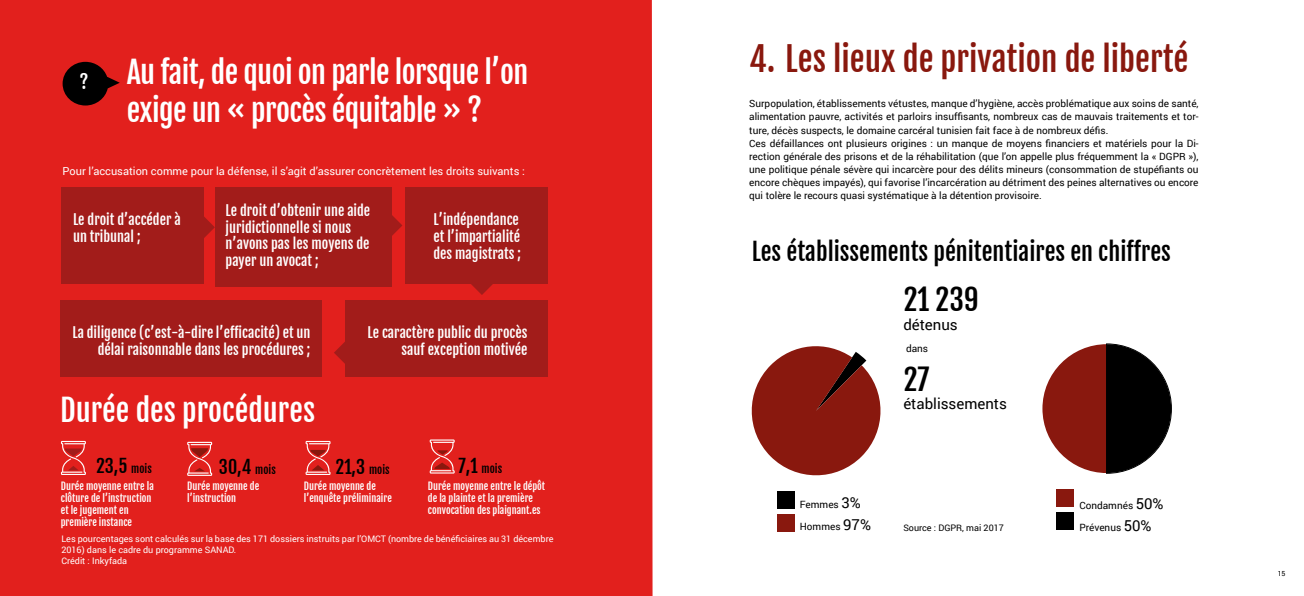
<style>
.page{position:relative;width:1304px;height:596px;background:#fff}
.page>*{position:absolute;margin:0;border:0;box-sizing:border-box;transform-origin:0 0}
.t1{font:33px "Fjalla One";color:#89180e}
.t2{font:30px/38px "Fjalla One";letter-spacing:-.02em;color:#fff}
.t3{font:30px "Fjalla One";color:#fff}
.t4{font:29px "Fjalla One";color:#000}
.t5{font:24px "Fjalla One";color:#000}
.t6{font:18px "Fjalla One";color:#000}
.t7{font:18px "Fjalla One";color:#fff}
.t8{font:15px "Roboto";color:#000}
.t9{font:14px/16.8px "Fjalla One";color:#fff}
.t10{font:11px "Roboto";color:#fff}
.t11{font:11px "Fjalla One";color:#000}
.t12{font:10px/13px "Roboto";color:#000}
.t13{font:10px/12px "Fjalla One";color:#fff}
.t14{font:9px/10.8px "Roboto";color:#fff}
.t15{font:9px "Roboto";color:#000}
.t16{font:7px "Roboto";color:#000}
.s1{font-size:11px}
.s2{font-size:18px}
.s3{font-size:15px}
</style>
<div class="page">
<div style="left:0;top:0;width:653px;height:595px;background:#e2201d"></div>
<svg style="left:61px;top:440px;width:25px;height:34px"></svg>
<svg style="left:306px;top:440px;width:25px;height:34px"></svg>
<svg style="left:430px;top:439px;width:25px;height:34px"></svg>
<svg style="left:187px;top:441px;width:25px;height:34px"></svg>
<svg style="left:751px;top:346px;width:130px;height:130px"></svg>
<div style="left:777px;top:491px;width:17px;height:17px;background:#000"></div>
<div style="left:1057px;top:489px;width:17px;height:18px;background:#89180e"></div>
<div style="left:777px;top:514px;width:17px;height:17px;background:#89180e"></div>
<div style="left:1057px;top:512px;width:17px;height:17px;background:#000"></div>
<svg style="left:1042px;top:343px;width:130px;height:130px"></svg>
<div style="left:61px;top:187px;width:143px;height:96px;background:#a21c1a"></div>
<div style="left:405px;top:187px;width:143px;height:96px;background:#a21c1a"></div>
<div style="left:215px;top:187px;width:176px;height:99px;background:#a21c1a"></div>
<div style="left:345px;top:300px;width:203px;height:77px;background:#a21c1a"></div>
<div style="left:61px;top:300px;width:261px;height:77px;background:#a21c1a"></div>
<svg style="left:204px;top:216px;width:11px;height:22px"></svg>
<svg style="left:471px;top:283px;width:22px;height:12px"></svg>
<svg style="left:391px;top:214px;width:11px;height:23px"></svg>
<svg style="left:334px;top:341px;width:11px;height:22px"></svg>
<svg style="left:63px;top:62px;width:57px;height:43px;background:#4c0a09"></svg>
<h3 class="t7" style="left:80px;top:71px;width:11px">?</h3>
<h2 class="t2" style="left:127px;top:53px;width:403px">Au fait, de quoi on parle lorsque l’on exige un « procès équitable » ?</h2>
<p class="t10" style="left:63px;top:163px;width:464px">Pour l’accusation comme pour la défense, il s’agit d’assurer concrètement les droits suivants :</p>
<h3 class="t9" style="left:73px;top:211px;width:109px">Le droit d’accéder à un tribunal ;</h3>
<h3 class="t9" style="left:226px;top:202px;width:146px">Le droit d’obtenir une aide juridictionnelle si nous n’avons pas les moyens de payer un avocat ;</h3>
<h3 class="t9" style="left:433px;top:211px;width:89px">L’indépendance et l’impartialité des magistrats ;</h3>
<h3 class="t9" style="left:73px;top:324px;width:239px;text-align:right">La diligence (c’est-à-dire l’efficacité) et un délai raisonnable dans les procédures ;</h3>
<h2 class="t3" style="left:60px;top:391px;width:256px">Durée des procédures</h2>
<h3 class="t9" style="left:367px;top:324px;width:162px;text-align:right">Le caractère public du procès sauf exception motivée</h3>
<h3 class="t6" style="left:96px;top:454px;width:57px">23,5 <span class="s1">mois</span></h3>
<h3 class="t6" style="left:219px;top:455px;width:58px">30,4 <span class="s1">mois</span></h3>
<h3 class="t6" style="left:336px;top:455px;width:55px">21,3 <span class="s1">mois</span></h3>
<p class="t11" style="left:459px;top:461px;width:45px"><span class="s2">7,1</span> mois</p>
<p class="t13" style="left:428px;top:480px;width:119px">Durée moyenne entre le dépôt de la plainte et la première convocation des plaignant.es</p>
<p class="t13" style="left:61px;top:480px;width:95px">Durée moyenne entre la clôture de l’instruction et le jugement en première instance</p>
<p class="t13" style="left:304px;top:480px;width:89px">Durée moyenne de l’enquête préliminaire</p>
<p class="t13" style="left:187px;top:480px;width:74px">Durée moyenne de l’instruction</p>
<p class="t14" style="left:61px;top:532px;width:494px">Les pourcentages sont calculés sur la base des 171 dossiers instruits par l’OMCT (nombre de bénéficiaires au 31 décembre<br>2016) dans le cadre du programme SANAD.<br>Crédit : Inkyfada</p>
<h1 class="t1" style="left:749px;top:38px;width:441px">4. Les lieux de privation de liberté</h1>
<p class="t12" style="left:749px;top:97px;width:451px">Surpopulation, établissements vétustes, manque d’hygiène, accès problématique aux soins de santé, alimentation pauvre, activités et parloirs insuffisants, nombreux cas de mauvais traitements et tor&shy;ture, décès suspects, le domaine carcéral tunisien fait face à de nombreux défis.<br>Ces défaillances ont plusieurs origines : un manque de moyens financiers et matériels pour la Di&shy;rection générale des prisons et de la réhabilitation (que l’on appelle plus fréquemment la « DGPR »), une politique pénale sévère qui incarcère pour des délits mineurs (consommation de stupéfiants ou encore chèques impayés), qui favorise l’incarcération au détriment des peines alternatives ou encore qui tolère le recours quasi systématique à la détention provisoire.</p>
<h3 class="t5" style="left:752px;top:237px;width:421px">Les établissements pénitentiaires en chiffres</h3>
<h3 class="t4" style="left:903px;top:282px;width:77px">21 239</h3>
<h3 class="t8" style="left:903px;top:314px;width:56px">détenus</h3>
<p class="t12" style="left:906px;top:341px;width:24px">dans</p>
<h3 class="t4" style="left:903px;top:361px;width:28px">27</h3>
<h3 class="t8" style="left:903px;top:393px;width:105px">établissements</h3>
<p class="t12" style="left:800px;top:497px;width:62px">Femmes <span class="s3">3%</span></p>
<p class="t12" style="left:1079px;top:498px;width:86px">Condamnés <span class="s3">50%</span></p>
<p class="t12" style="left:800px;top:519px;width:73px">Hommes <span class="s3">97%</span></p>
<p class="t12" style="left:1079px;top:520px;width:74px">Prévenus <span class="s3">50%</span></p>
<p class="t15" style="left:903px;top:520px;width:102px">Source : DGPR, mai 2017</p>
<p class="t16" style="left:1278px;top:568px;width:9px">15</p>
</div>
